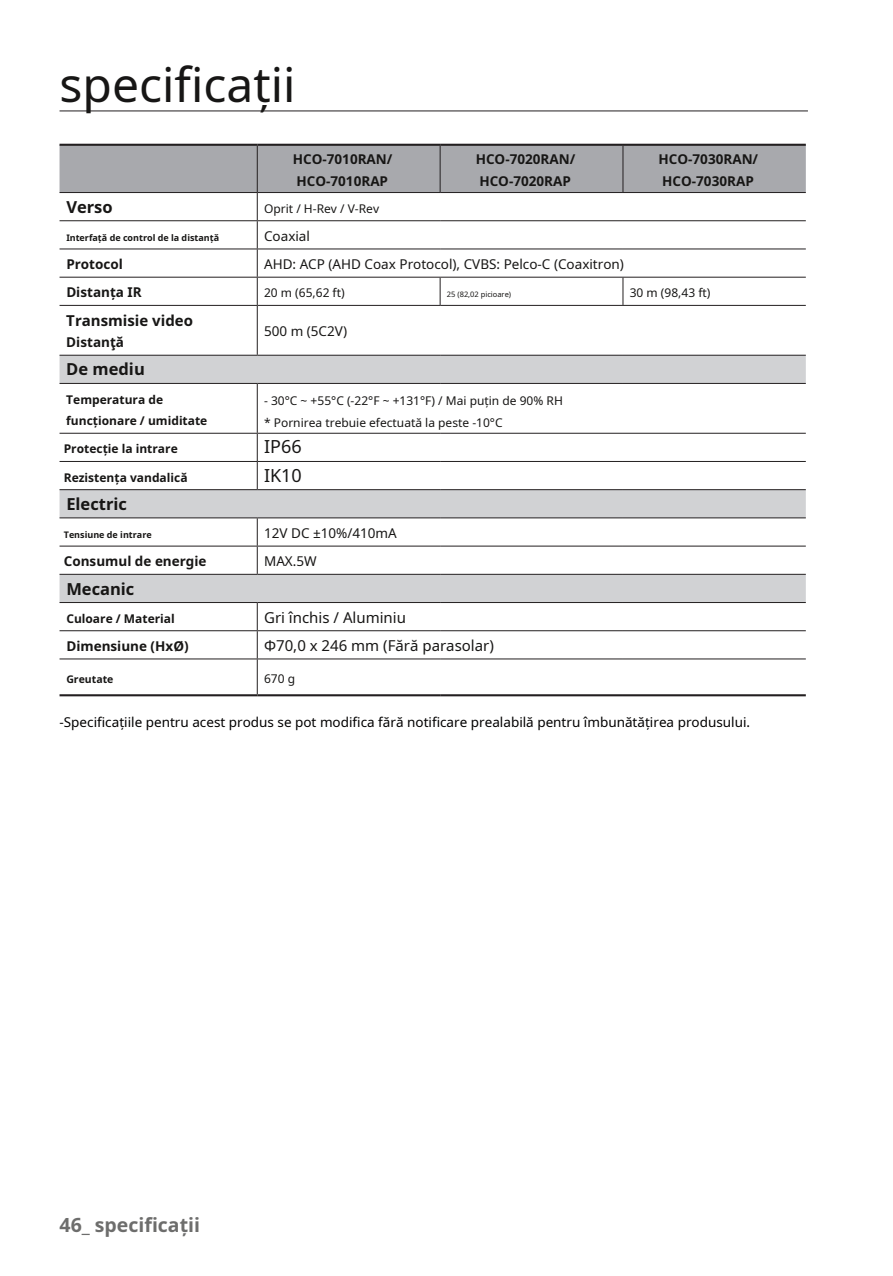
<style>
.page{position:relative;width:893px;height:1276px;background:#fff}
.page>*{position:absolute;margin:0;border:0;box-sizing:border-box;transform-origin:0 0}
.t1{font:48px "Noto Sans";color:#171615}
.t2{font:700 19.5px "Noto Sans";color:#6d6d6c}
.t3{font:18px/28.2px "Noto Sans";color:#171615}
.t4{font:700 16.5px "Noto Sans";color:#171615}
.t5{font:15px/28.2px "Noto Sans";color:#171615}
.t6{font:700 15px "Noto Sans";color:#171615}
.t7{font:700 13.5px/21.6px "Noto Sans";color:#171615}
.t8{font:13.5px "Noto Sans";color:#020000}
.t9{font:13.5px/28.2px "Noto Sans";color:#171615}
.t10{font:12px/21.6px "Noto Sans";color:#171615}
.t11{font:700 12px/21.6px "Noto Sans";color:#171615}
.t12{font:700 10.5px "Noto Sans";color:#171615}
.t13{font:700 9px "Noto Sans";color:#171615}
.t14{font:7.5px "Noto Sans";color:#171615}
</style>
<div class="page">
<hr style="left:60px;top:110px;width:748px;height:1px;background:#231f20">
<svg style="left:60px;top:356px;width:746px;height:246px"></svg>
<hr style="left:623px;top:144px;width:183px;height:2px;background:#231f20">
<hr style="left:60px;top:144px;width:197px;height:2px;background:#231f20">
<hr style="left:257px;top:144px;width:183px;height:2px;background:#231f20">
<hr style="left:440px;top:144px;width:183px;height:2px;background:#231f20">
<hr style="left:60px;top:305px;width:197px;height:1px;background:#231f20">
<hr style="left:257px;top:305px;width:183px;height:1px;background:#231f20">
<hr style="left:257px;top:306px;width:1px;height:49px;background:#231f20">
<hr style="left:440px;top:305px;width:183px;height:1px;background:#231f20">
<hr style="left:623px;top:305px;width:183px;height:1px;background:#231f20">
<hr style="left:60px;top:355px;width:197px;height:1px;background:#231f20">
<hr style="left:257px;top:355px;width:183px;height:1px;background:#231f20">
<hr style="left:440px;top:355px;width:183px;height:1px;background:#231f20">
<hr style="left:623px;top:355px;width:183px;height:1px;background:#231f20">
<hr style="left:60px;top:383px;width:197px;height:1px;background:#231f20">
<hr style="left:257px;top:383px;width:183px;height:1px;background:#231f20">
<hr style="left:257px;top:384px;width:1px;height:49px;background:#231f20">
<hr style="left:440px;top:383px;width:183px;height:1px;background:#231f20">
<hr style="left:623px;top:383px;width:183px;height:1px;background:#231f20">
<hr style="left:60px;top:433px;width:197px;height:1px;background:#231f20">
<hr style="left:257px;top:433px;width:183px;height:1px;background:#231f20">
<hr style="left:440px;top:433px;width:183px;height:1px;background:#231f20">
<hr style="left:623px;top:433px;width:183px;height:1px;background:#231f20">
<hr style="left:60px;top:461px;width:197px;height:1px;background:#231f20">
<hr style="left:257px;top:461px;width:183px;height:1px;background:#231f20">
<svg style="left:257px;top:434px;width:1px;height:55px"></svg>
<hr style="left:440px;top:461px;width:183px;height:1px;background:#231f20">
<hr style="left:623px;top:461px;width:183px;height:1px;background:#231f20">
<hr style="left:60px;top:489px;width:197px;height:1px;background:#231f20">
<hr style="left:257px;top:489px;width:183px;height:1px;background:#231f20">
<hr style="left:440px;top:489px;width:183px;height:1px;background:#231f20">
<hr style="left:623px;top:489px;width:183px;height:1px;background:#231f20">
<hr style="left:60px;top:517px;width:197px;height:1px;background:#231f20">
<hr style="left:257px;top:517px;width:183px;height:1px;background:#231f20">
<hr style="left:440px;top:517px;width:183px;height:1px;background:#231f20">
<hr style="left:623px;top:517px;width:183px;height:1px;background:#231f20">
<hr style="left:60px;top:545px;width:197px;height:1px;background:#231f20">
<hr style="left:257px;top:545px;width:183px;height:1px;background:#231f20">
<svg style="left:257px;top:518px;width:1px;height:56px"></svg>
<hr style="left:440px;top:545px;width:183px;height:1px;background:#231f20">
<hr style="left:623px;top:545px;width:183px;height:1px;background:#231f20">
<hr style="left:60px;top:574px;width:197px;height:1px;background:#231f20">
<hr style="left:257px;top:574px;width:183px;height:1px;background:#231f20">
<hr style="left:440px;top:574px;width:183px;height:1px;background:#231f20">
<hr style="left:623px;top:574px;width:183px;height:1px;background:#231f20">
<hr style="left:60px;top:602px;width:197px;height:1px;background:#231f20">
<hr style="left:257px;top:602px;width:183px;height:1px;background:#231f20">
<hr style="left:440px;top:602px;width:183px;height:1px;background:#231f20">
<hr style="left:623px;top:602px;width:183px;height:1px;background:#231f20">
<hr style="left:60px;top:630px;width:197px;height:1px;background:#231f20">
<hr style="left:257px;top:630px;width:183px;height:1px;background:#231f20">
<svg style="left:257px;top:603px;width:1px;height:55px"></svg>
<hr style="left:440px;top:630px;width:183px;height:1px;background:#231f20">
<hr style="left:623px;top:630px;width:183px;height:1px;background:#231f20">
<hr style="left:60px;top:658px;width:197px;height:1px;background:#231f20">
<hr style="left:257px;top:658px;width:183px;height:1px;background:#231f20">
<hr style="left:257px;top:659px;width:1px;height:35px;background:#231f20">
<hr style="left:440px;top:658px;width:183px;height:1px;background:#231f20">
<hr style="left:623px;top:658px;width:183px;height:1px;background:#231f20">
<svg style="left:60px;top:145px;width:746px;height:160px"></svg>
<hr style="left:60px;top:694px;width:197px;height:2px;background:#231f20">
<hr style="left:257px;top:694px;width:183px;height:2px;background:#231f20">
<hr style="left:440px;top:694px;width:183px;height:2px;background:#231f20">
<hr style="left:623px;top:694px;width:183px;height:2px;background:#231f20">
<h1 class="t1" style="left:60px;top:51px;width:237px">specificații</h1>
<p class="t4" style="left:66px;top:195px;width:48px">Verso</p>
<p class="t13" style="left:66px;top:231px;width:154px">Interfață de control de la distanță</p>
<p class="t7" style="left:66px;top:250px;width:77px;line-height:28.2px">Protocol<br>Distanța IR</p>
<p class="t6" style="left:66px;top:309px;width:128px">Transmisie video</p>
<p class="t7" style="left:66px;top:331px;width:59px">Distanţă</p>
<p class="t7" style="left:293px;top:148px;width:101px">HCO-7010RAN/<br>HCO-7010RAP</p>
<p class="t7" style="left:476px;top:148px;width:101px">HCO-7020RAN/<br>HCO-7020RAP</p>
<p class="t7" style="left:658px;top:148px;width:101px">HCO-7030RAN/<br>HCO-7030RAP</p>
<p class="t10" style="left:264px;top:197px;width:117px">Oprit / H-Rev / V-Rev</p>
<p class="t9" style="left:264px;top:222px;width:361px">Coaxial<br>AHD: ACP (AHD Coax Protocol), CVBS: Pelco-C (Coaxitron)</p>
<p class="t10" style="left:264px;top:282px;width:82px">20 m (65,62 ft)</p>
<p class="t14" style="left:447px;top:289px;width:66px">25 (82,02 picioare)</p>
<p class="t10" style="left:630px;top:282px;width:82px">30 m (98,43 ft)</p>
<p class="t9" style="left:264px;top:317px;width:84px">500 m (5C2V)</p>
<p class="t4" style="left:66px;top:358px;width:80px">De mediu</p>
<p class="t11" style="left:66px;top:388px;width:143px">Temperatura de funcționare / umiditate</p>
<p class="t10" style="left:264px;top:389px;width:300px">- 30°C ~ +55°C (-22°F ~ +131°F) / Mai puțin de 90% RH * Pornirea trebuie efectuată la peste -10°C</p>
<p class="t11" style="left:64px;top:438px;width:115px">Protecție la intrare</p>
<p class="t11" style="left:64px;top:466px;width:125px">Rezistența vandalică</p>
<h3 class="t3" style="left:264px;top:432px;width:39px">IP66<br>IK10</h3>
<p class="t4" style="left:66px;top:492px;width:62px">Electric</p>
<p class="t13" style="left:64px;top:528px;width:89px">Tensiune de intrare</p>
<p class="t7" style="left:64px;top:550px;width:144px">Consumul de energie</p>
<p class="t4" style="left:66px;top:577px;width:70px">Mecanic</p>
<p class="t11" style="left:66px;top:607px;width:110px">Culoare / Material</p>
<p class="t7" style="left:66px;top:635px;width:124px">Dimensiune (HxØ)</p>
<p class="t9" style="left:264px;top:519px;width:134px">12V DC ±10%/410mA<br>MAX.5W</p>
<p class="t5" style="left:264px;top:603px;width:231px">Gri închis / Aluminiu<br>Φ70,0 x 246 mm (Fără parasolar)</p>
<p class="t12" style="left:66px;top:672px;width:49px">Greutate</p>
<p class="t10" style="left:264px;top:668px;width:33px">670 g</p>
<p class="t8" style="left:60px;top:712px;width:692px">-Specificațiile pentru acest produs se pot modifica fără notificare prealabilă pentru îmbunătățirea produsului.</p>
<h2 class="t2" style="left:60px;top:1211px;width:142px">46_ specificații</h2>
</div>
